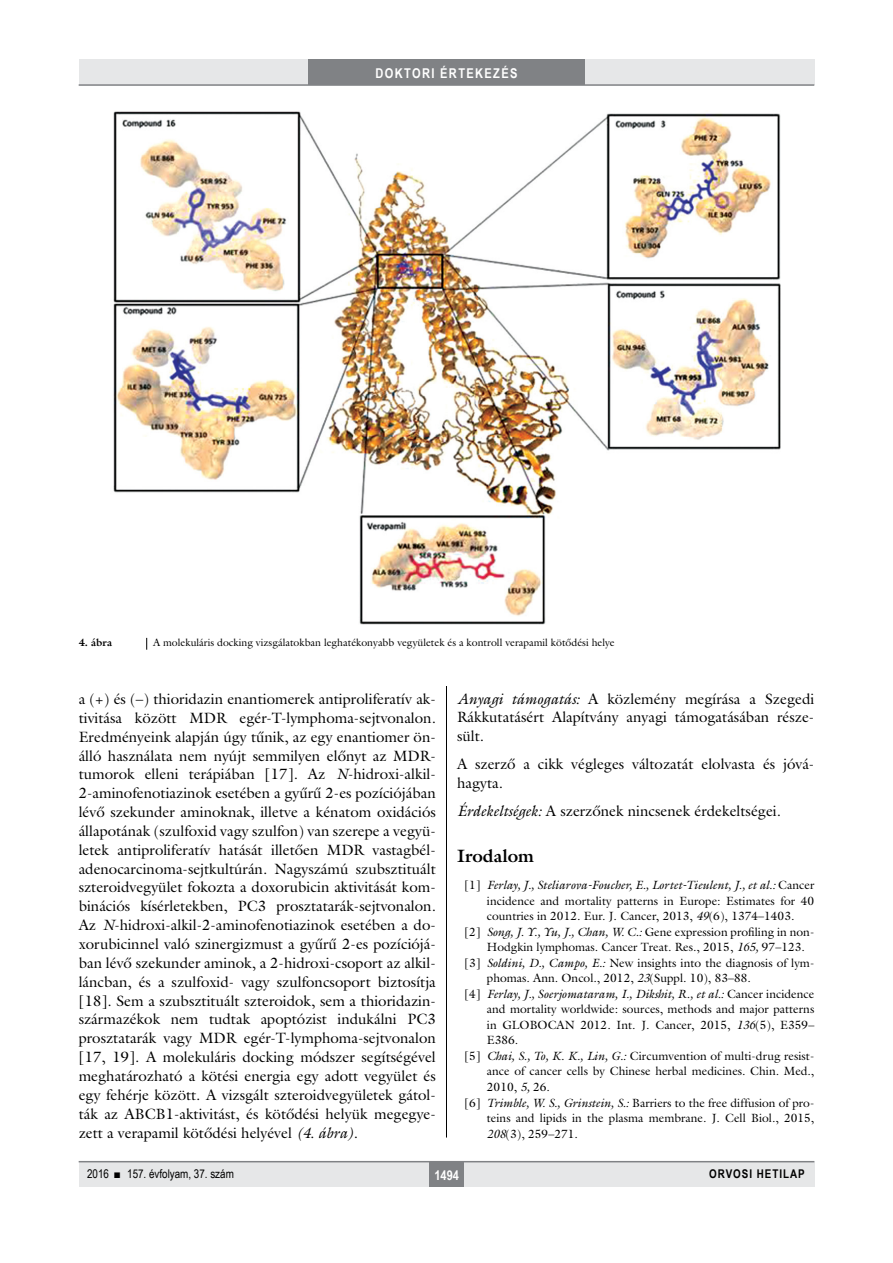
<style>
.page{position:relative;width:893px;height:1263px;background:#fff}
.page>*{position:absolute;margin:0;border:0;box-sizing:border-box;transform-origin:0 0}
.alcimbold{font:700 18px "Galliard Reg";color:#000}
.Body_tompa{font:15px/18.9px "Galliard Reg";color:#000}
.t1{font:700 13.5px "Arial Narrow";letter-spacing:.1em;color:#fff}
.t2{font:12px/15.5px "Galliard Reg";color:#000;text-align:justify}
.t3{font:12px "Arial Narrow";color:#000}
.t4{font:700 12px "Arial Narrow";letter-spacing:.08em;color:#000}
.kepalairas2{font:10.5px "Galliard Reg";color:#000}
.kepalairas1{font:700 10.5px "Galliard Reg";color:#000}
.s1{font-style:italic}
</style>
<div class="page">
<div style="left:79px;top:1161px;width:735px;height:25px;background:#e6e7e8"></div>
<hr style="left:79px;top:1161px;width:735px;height:1px;background:#808285">
<div style="left:430px;top:1161px;width:34px;height:25px;background:#808285"></div>
<div style="left:79px;top:60px;width:735px;height:25px;background:#e6e7e8"></div>
<div style="left:308px;top:60px;width:277px;height:25px;background:#808285"></div>
<hr style="left:79px;top:84px;width:735px;height:2px;background:#808285">
<hr style="left:446px;top:111px;width:1px;height:1026px;background:#000">
<img style="left:113px;top:111px;width:668px;height:514px">
<div style="left:79px;top:638px;width:734px;height:48px;background:#fff"></div>
<svg style="left:146px;top:638px;width:1px;height:12px"></svg>
<p class="t1" style="left:375px;top:63px;width:143px">DOKTORI ÉRTEKEZÉS</p>
<p class="kepalairas1" style="left:79px;top:636px;width:35px">4. ábra</p>
<p class="kepalairas2" style="left:153px;top:636px;width:463px">A molekuláris docking vizsgálatokban leghatékonyabb vegyületek és a kontroll verapamil kötődési helye</p>
<p class="Body_tompa" style="left:79px;top:689px;width:359px">a (+) és (–) thioridazin enantiomerek antiproliferatív ak&shy;tivitása között MDR egér-T-lymphoma-sejtvonalon.<br>Eredményeink alapján úgy tűnik, az egy enantiomer ön&shy;álló használata nem nyújt semmilyen előnyt az MDR&shy;tumorok elleni terápiában [17]. Az <span class="s1">N</span>-hidroxi-alkil-2-aminofenotiazinok esetében a gyűrű 2-es pozíciójában lévő szekunder aminoknak, illetve a kénatom oxidációs állapotának (szulfoxid vagy szulfon) van szerepe a vegyü&shy;letek antiproliferatív hatását illetően MDR vastagbél&shy;adenocarcinoma-sejtkultúrán. Nagyszámú szubsztituált szteroidvegyület fokozta a doxorubicin aktivitását kom&shy;binációs kísérletekben, PC3 prosztatarák-sejtvonalon.<br>Az <span class="s1">N</span>-hidroxi-alkil-2-aminofenotiazinok esetében a do&shy;xorubicinnel való szinergizmust a gyűrű 2-es pozíciójá&shy;ban lévő szekunder aminok, a 2-hidroxi-csoport az alkil&shy;láncban, és a szulfoxid- vagy szulfoncsoport biztosítja [18]. Sem a szubsztituált szteroidok, sem a thioridazin&shy;származékok nem tudtak apoptózist indukálni PC3 prosztatarák vagy MDR egér-T-lymphoma-sejtvonalon [17, 19]. A molekuláris docking módszer segítségével meghatározható a kötési energia egy adott vegyület és egy fehérje között. A vizsgált szteroidvegyületek gátol&shy;ták az ABCB1-aktivitást, és kötődési helyük megegye&shy;zett a verapamil kötődési helyével <span class="s1">(4. ábra)</span>.</p>
<p class="Body_tompa" style="left:457px;top:689px;width:359px;line-height:18.5px;text-align:justify"><span class="s1">Anyagi támogatás:</span> A közlemény megírása a Szegedi Rákkutatásért Alapítvány anyagi támogatásában része&shy;sült.</p>
<p class="Body_tompa" style="left:457px;top:754px;width:357px;line-height:18.5px">A szerző a cikk végleges változatát elolvasta és jóvá&shy;hagyta.</p>
<p class="Body_tompa" style="left:457px;top:801px;width:325px"><span class="s1">Érdekeltségek:</span> A szerzőnek nincsenek érdekeltségei.</p>
<p class="alcimbold" style="left:457px;top:844px;width:78px">Irodalom</p>
<p class="t2" style="left:487px;top:877px;width:329px;text-indent:-23px">[1] <span class="s1">Ferlay, J., Steliarova-Foucher, E., Lortet-Tieulent, J., et al.:</span> Cancer incidence and mortality patterns in Europe: Estimates for 40 countries in 2012. Eur. J. Cancer, 2013, <span class="s1">49</span>(6), 1374–1403.</p>
<p class="t2" style="left:487px;top:924px;width:329px;text-indent:-23px">[2] <span class="s1">Song, J. Y., Yu, J., Chan, W. C.:</span> Gene expression profiling in non-<br>Hodgkin lymphomas. Cancer Treat. Res., 2015, <span class="s1">165,</span> 97–123.</p>
<p class="t2" style="left:487px;top:955px;width:329px;text-indent:-23px">[3] <span class="s1">Soldini, D., Campo, E.:</span> New insights into the diagnosis of lym&shy;phomas. Ann. Oncol., 2012, <span class="s1">23</span>(Suppl. 10), 83–88.</p>
<p class="t2" style="left:487px;top:986px;width:329px;text-indent:-23px">[4] <span class="s1">Ferlay, J., Soerjomataram, I., Dikshit, R., et al.:</span> Cancer incidence and mortality worldwide: sources, methods and major patterns in GLOBOCAN 2012. Int. J. Cancer, 2015, <span class="s1">136</span>(5), E359– E386.</p>
<p class="t2" style="left:487px;top:1048px;width:329px;text-indent:-23px">[5] <span class="s1">Chai, S., To, K. K., Lin, G.:</span> Circumvention of multi-drug resist&shy;ance of cancer cells by Chinese herbal medicines. Chin. Med., 2010, <span class="s1">5,</span> 26.</p>
<p class="t2" style="left:487px;top:1094px;width:329px;text-indent:-23px">[6] <span class="s1">Trimble, W. S., Grinstein, S.:</span> Barriers to the free diffusion of pro&shy;teins and lipids in the plasma membrane. J. Cell Biol., 2015, <span class="s1">208</span>(3), 259–271.</p>
<p class="t3" style="left:87px;top:1165px;width:148px">2016 ■ 157. évfolyam, 37. szám</p>
<p class="t1" style="left:434px;top:1165px;width:26px">1494</p>
<p class="t4" style="left:709px;top:1165px;width:97px">ORVOSI HETILAP</p>
</div>
